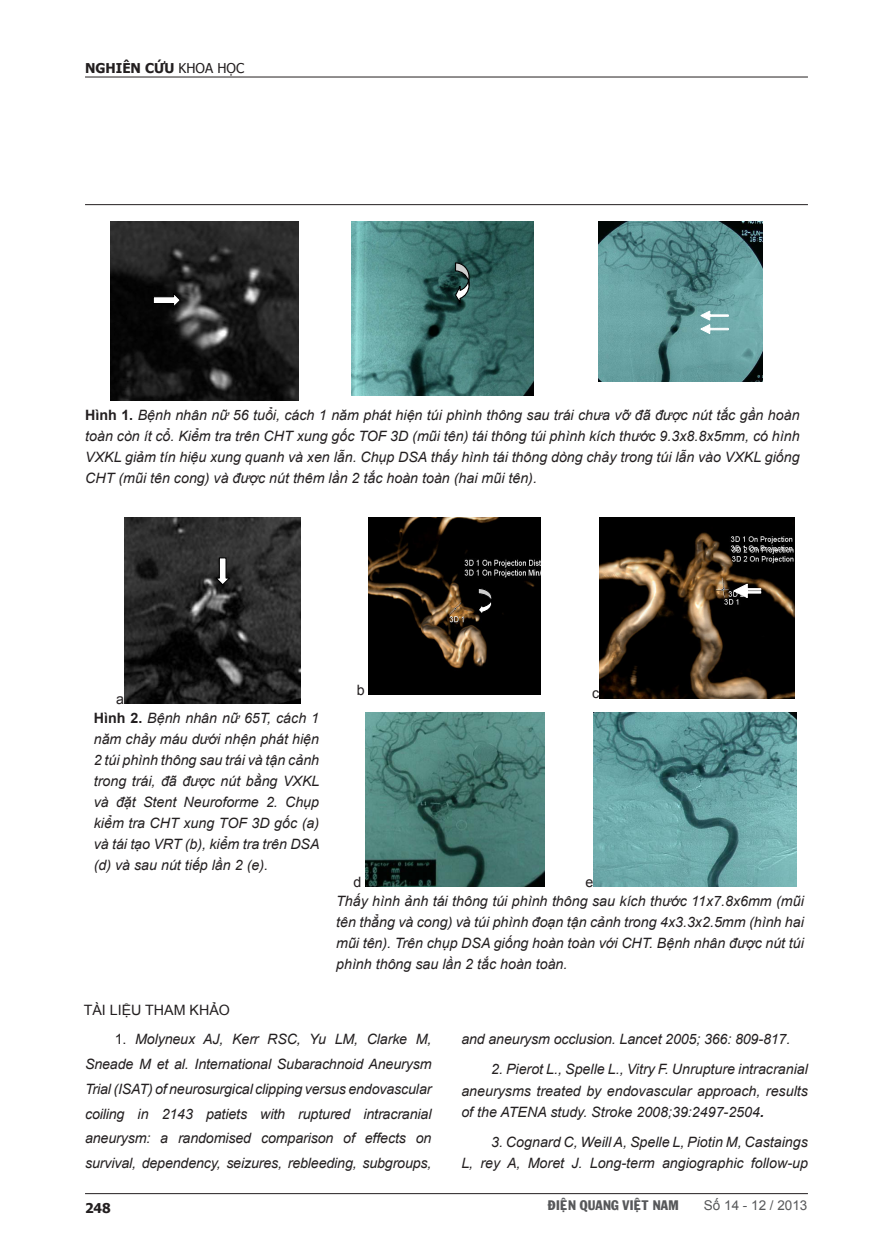
<style>
.page{position:relative;width:893px;height:1255px;background:#fff}
.page>*{position:absolute;margin:0;border:0;box-sizing:border-box;transform-origin:0 0}
.t1{font:italic 14.25px/21px "Arial";color:#231f20;text-align:justify}
.t2{font:14.25px "Arial";color:#231f20}
.t3{font:13.5px "VNI Franko";color:#57585a}
.t4{font:13.5px "Arial";color:#57585a}
.t5{font:13.5px "Tahoma";color:#231f20}
.t6{font:700 13.5px "Tahoma";color:#231f20}
.s1{font-weight:700}
.s2{font-weight:700;font-style:normal}
.s3{font-style:normal}
</style>
<div class="page">
<hr style="left:85px;top:1193px;width:723px;height:1px;background:#231f20">
<hr style="left:85px;top:77px;width:723px;height:1px;background:#231f20">
<hr style="left:85px;top:204px;width:723px;height:1px;background:#231f20">
<img style="left:110px;top:222px;width:188px;height:179px">
<img style="left:351px;top:222px;width:183px;height:173px">
<img style="left:598px;top:222px;width:165px;height:159px">
<img style="left:124px;top:517px;width:177px;height:186px">
<img style="left:369px;top:517px;width:172px;height:178px">
<img style="left:599px;top:517px;width:195px;height:181px">
<img style="left:365px;top:712px;width:179px;height:174px">
<img style="left:593px;top:712px;width:204px;height:174px">
<svg style="left:153px;top:292px;width:28px;height:16px"></svg>
<svg style="left:454px;top:262px;width:16px;height:43px"></svg>
<svg style="left:701px;top:311px;width:27px;height:23px"></svg>
<svg style="left:214px;top:557px;width:17px;height:29px"></svg>
<svg style="left:477px;top:588px;width:15px;height:29px"></svg>
<svg style="left:734px;top:584px;width:27px;height:13px"></svg>
<p class="t6" style="left:85px;top:59px;width:40px">NGHIÊN</p>
<p class="t5" style="left:145px;top:59px;width:101px"><span class="s1">CỨU</span> KHOA HỌC</p>
<p class="t1" style="left:85px;top:404px;width:716px"><span class="s2">Hình 1.</span> Bệnh nhân nữ 56 tuổi, cách 1 năm phát hiện túi phình thông sau trái chưa vỡ đã được nút tắc gần hoàn toàn còn ít cổ. Kiểm tra trên CHT xung gốc TOF 3D (mũi tên) tái thông túi phình kích thước 9.3x8.8x5mm, có hình VXKL giảm tín hiệu xung quanh và xen lẫn. Chụp DSA thấy hình tái thông dòng chảy trong túi lẫn vào VXKL giống CHT (mũi tên cong) và được nút thêm lần 2 tắc hoàn toàn (hai mũi tên).</p>
<p class="t2" style="left:116px;top:689px;width:9px">a</p>
<p class="t1" style="left:94px;top:707px;width:227px"><span class="s2">Hình 2.</span> Bệnh nhân nữ 65T, cách 1 năm chảy máu dưới nhện phát hiện 2 túi phình thông sau trái và tận cảnh trong trái, đã được nút bằng VXKL và đặt Stent Neuroforme 2. Chụp kiểm tra CHT xung TOF 3D gốc (a) và tái tạo VRT (b), kiểm tra trên DSA (d) và sau nút tiếp lần 2 (e).</p>
<p class="t2" style="left:357px;top:680px;width:9px">b</p>
<p class="t2" style="left:592px;top:683px;width:9px">c</p>
<p class="t2" style="left:353px;top:872px;width:9px">d</p>
<p class="t2" style="left:586px;top:872px;width:9px">e</p>
<p class="t1" style="left:336px;top:890px;width:469px">Thấy hình ảnh tái thông túi phình thông sau kích thước 11x7.8x6mm (mũi tên thẳng và cong) và túi phình đoạn tận cảnh trong 4x3.3x2.5mm (hình hai mũi tên). Trên chụp DSA giống hoàn toàn với CHT. Bệnh nhân được nút túi phình thông sau lần 2 tắc hoàn toàn.</p>
<p class="t2" style="left:84px;top:1000px;width:148px">TÀI LIỆU THAM KHẢO</p>
<p class="t1" style="left:85px;top:1026px;width:348px;line-height:24.8px;text-indent:30px"><span class="s3">1.</span> Molyneux AJ, Kerr RSC, Yu LM, Clarke M, Sneade M et al. International Subarachnoid Aneurysm Trial (ISAT) of neurosurgical clipping versus endovascular coiling in 2143 patiets with ruptured intracranial aneurysm: a randomised comparison of effects on survival, dependency, seizures, rebleeding, subgroups,</p>
<p class="t1" style="left:461px;top:1028px;width:330px">and aneurysm occlusion. Lancet 2005; 366: 809-817.</p>
<p class="t1" style="left:461px;top:1058px;width:348px;line-height:21.5px;text-indent:30px">2. Pierot L., Spelle L., Vitry F. Unrupture intracranial aneurysms treated by endovascular approach, results of the ATENA study. Stroke 2008;39:2497-2504<span class="s1">.</span></p>
<p class="t1" style="left:461px;top:1131px;width:348px;line-height:21.5px;text-align:right">3. Cognard C, Weill A, Spelle L, Piotin M, Castaings<br>L, rey A, Moret J. Long-term angiographic follow-up</p>
<p class="t6" style="left:85px;top:1198px;width:27px">248</p>
<p class="t3" style="left:548px;top:1194px;width:132px">ÑIEÄN QUANG VIEÄT NAM</p>
<p class="t4" style="left:704px;top:1196px;width:105px">Số 14 - 12 / 2013</p>
</div>
